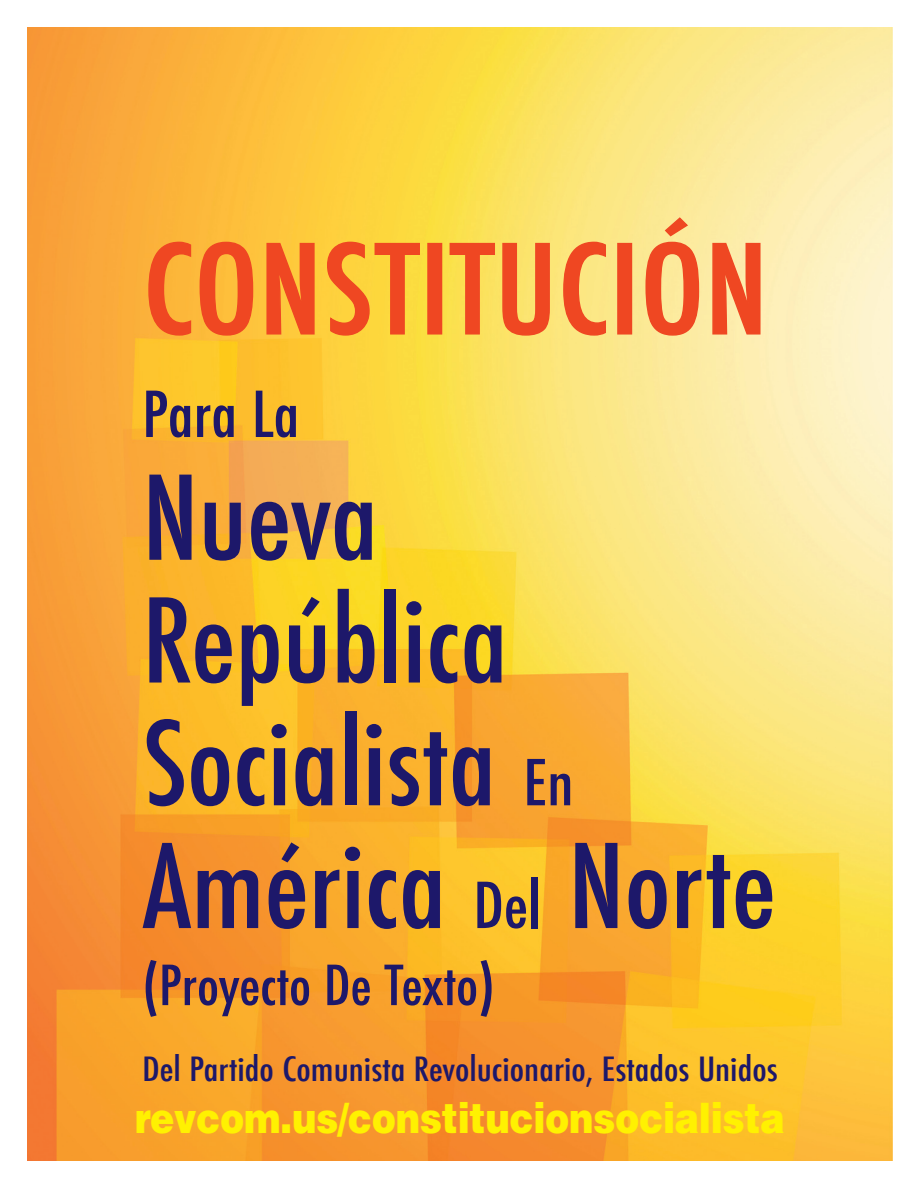
<style>
.page{position:relative;width:918px;height:1188px;background:#fff}
.page>*{position:absolute;margin:0;border:0;box-sizing:border-box;transform-origin:0 0}
.Headline{font:500 condensed 119.55px "Futura";letter-spacing:.01em;color:#ef4722;scale:1.11 1}
.Headline-2{font:500 condensed 112.95px/122.7px "Futura";color:#1d186a;scale:1.06 1}
.Headline-3{font:500 condensed 61.5px "Futura";color:#1d186a;scale:1.06 1}
.Headline-4{font:500 condensed 53.7px "Futura";color:#1d186a;scale:1.06 1}
.t1{font:900 42px "Helvetica";letter-spacing:-.01em;color:#fff101;scale:.87 1}
.Headline-5{font:500 condensed 32.55px "Futura";color:#1d186a;scale:1.14 1}
.s1{font-size:61.5px}
</style>
<div class="page">
<img style="left:27px;top:27px;width:866px;height:1134px">
<svg style="left:148px;top:241px;width:44px;height:95px"></svg>
<svg style="left:199px;top:241px;width:55px;height:95px"></svg>
<svg style="left:266px;top:230px;width:49px;height:112px"></svg>
<svg style="left:326px;top:241px;width:95px;height:95px"></svg>
<div style="left:427px;top:243px;width:15px;height:92px;border:2px solid #ef4722"></div>
<svg style="left:449px;top:242px;width:47px;height:93px"></svg>
<svg style="left:502px;top:242px;width:49px;height:94px"></svg>
<svg style="left:562px;top:241px;width:45px;height:95px"></svg>
<div style="left:617px;top:243px;width:15px;height:92px;border:2px solid #ef4722"></div>
<svg style="left:645px;top:216px;width:55px;height:120px"></svg>
<svg style="left:712px;top:230px;width:49px;height:112px"></svg>
<p class="Headline" style="left:143px;top:213px;width:564px">CONSTITUCIÓN</p>
<p class="Headline-3" style="left:142px;top:375px;width:150px">Para La</p>
<p class="Headline-2" style="left:142px;top:457px;width:599px">Nueva<br>República<br>Socialista <span class="s1">En<br></span>América <span class="s1">Del</span> Norte</p>
<p class="Headline-4" style="left:142px;top:951px;width:334px">(Proyecto De Texto)</p>
<p class="Headline-5" style="left:142px;top:1049px;width:559px">Del Partido Comunista Revolucionario, Estados Unidos</p>
<p class="t1" style="left:135px;top:1091px;width:748px">revcom.us/constitucionsocialista</p>
</div>
